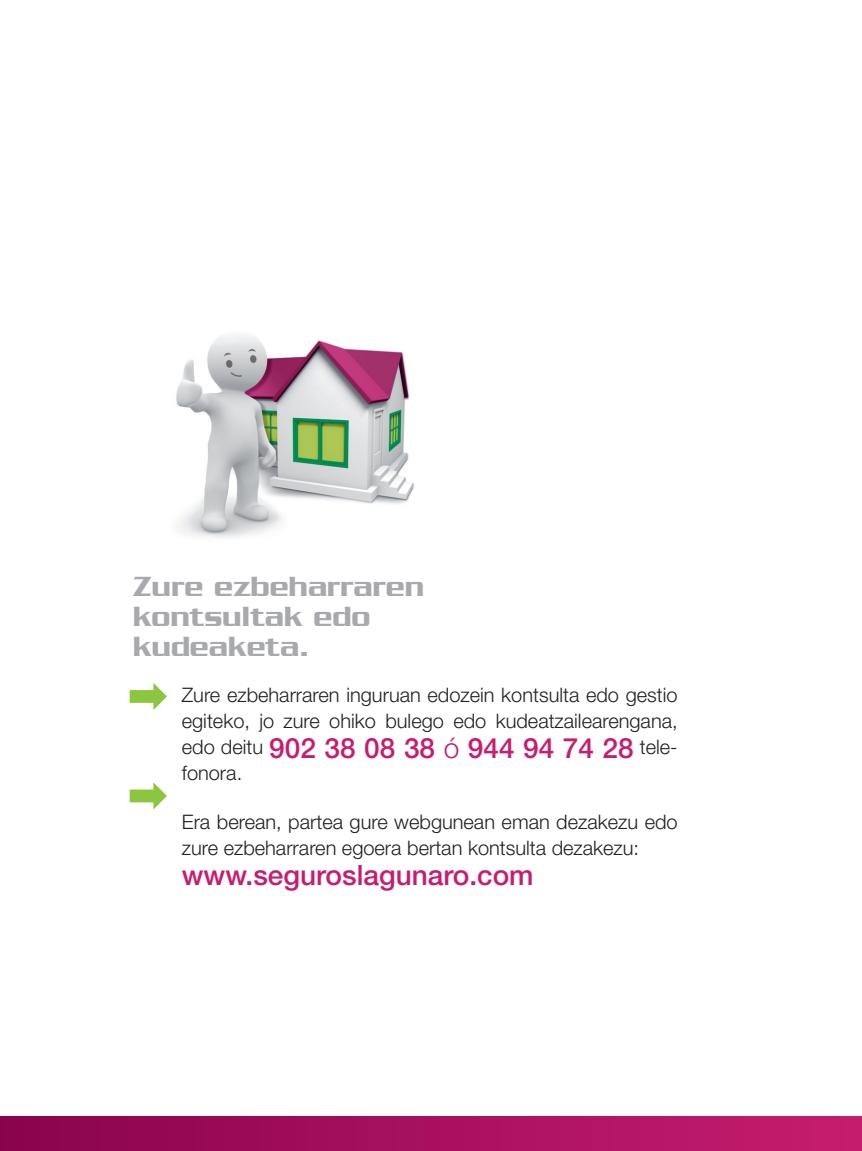
<style>
.page{position:relative;width:862px;height:1151px;background:#fff}
.page>*{position:absolute;margin:0;border:0;box-sizing:border-box;transform-origin:0 0}
.t1{font:500 30px/30px "Serpentine";color:#a8a9ad}
.t2{font:500 28px "Helvetica Neue LT Std";color:#c71c6f}
.t3{font:300 20px/26px "Helvetica Neue LT Std";color:#231f20}
.s1{font-weight:300;font-size:20px;color:#231f20}
.s2{font-weight:300}
</style>
<div class="page">
<div style="left:0;top:1117px;width:862px;height:34px;background:linear-gradient(to right,#8a044c,#c61d6f)"></div>
<svg style="left:130px;top:683px;width:37px;height:27px"></svg>
<svg style="left:130px;top:782px;width:37px;height:27px"></svg>
<img style="left:176px;top:335px;width:238px;height:203px">
<p class="t1" style="left:133px;top:571px;width:293px">Zure ezbeharraren kontsultak edo kudeaketa.</p>
<p class="t3" style="left:182px;top:682px;width:497px">Zure ezbeharraren inguruan edozein kontsulta edo gestio egiteko, jo zure ohiko bulego edo kudeatzailearengana,</p>
<p class="t2" style="left:182px;top:731px;width:497px"><span class="s1">edo deitu</span> 902 38 08 38 <span class="s2">ó</span> 944 94 74 28 <span class="s1">tele-</span></p>
<p class="t3" style="left:182px;top:760px;width:62px">fonora.</p>
<p class="t3" style="left:182px;top:808px;width:497px">Era berean, partea gure webgunean eman dezakezu edo zure ezbeharraren egoera bertan kontsulta dezakezu:</p>
<p class="t2" style="left:182px;top:858px;width:353px">www.seguroslagunaro.com</p>
</div>
